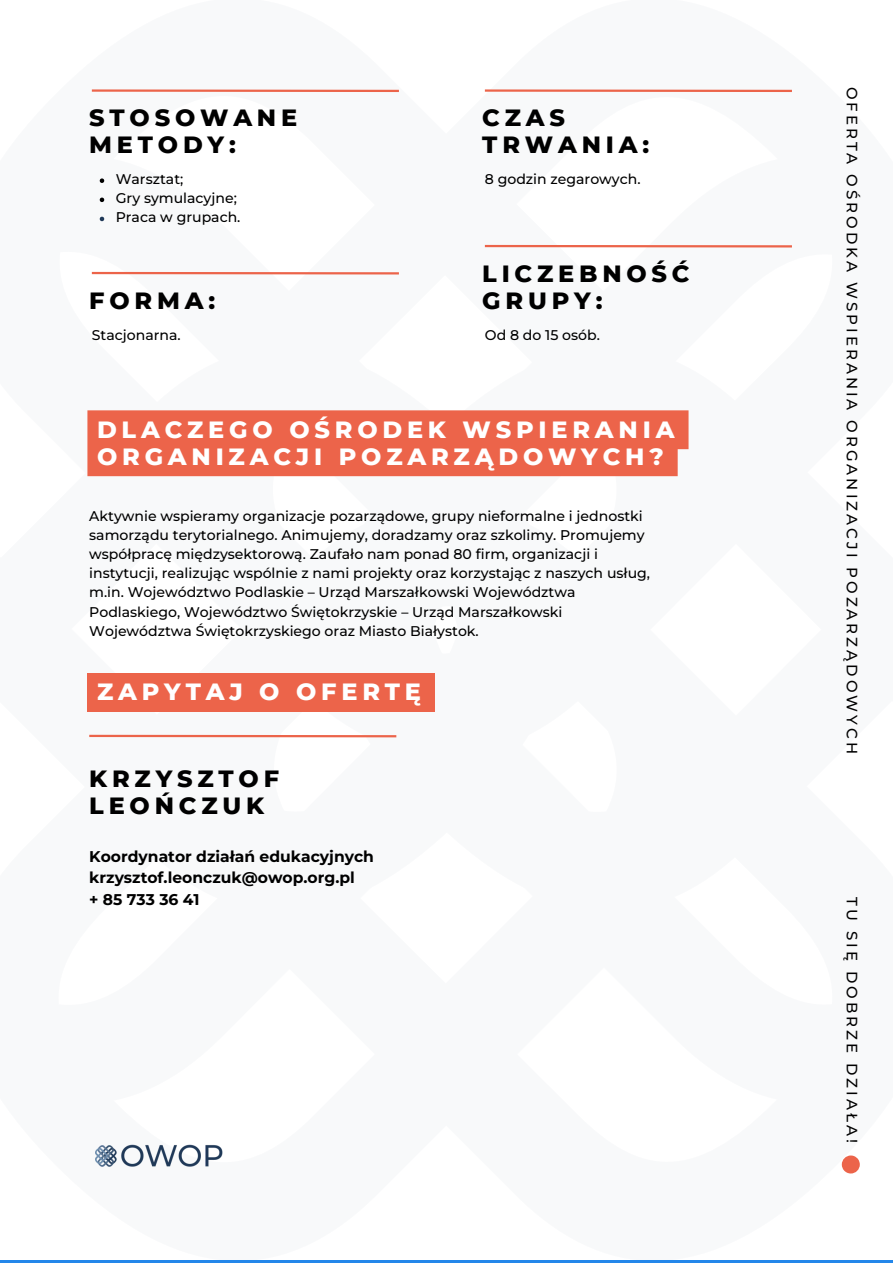
<style>
.page{position:relative;width:893px;height:1264px;background:#fff}
.page>*{position:absolute;margin:0;border:0;box-sizing:border-box;transform-origin:0 0}
.t1{font:800 24px/27px "Montserrat";letter-spacing:.2em;color:#000}
.t2{font:800 24px/27px "Montserrat";letter-spacing:.2em;color:#fff}
.t3{font:700 15.6px "Montserrat";color:#000}
.t4{font:500 15px "Montserrat";letter-spacing:.2em;color:#000}
.t5{font:500 14.1px/19px "Montserrat";color:#000}
</style>
<div class="page">
<img style="left:96px;top:1144px;width:127px;height:23px">
<svg style="left:841px;top:1155px;width:18px;height:18px"></svg>
<hr style="left:0;top:1260px;width:892px;height:2px;background:#2387ea">
<hr style="left:485px;top:89px;width:306px;height:3px;background:#ec644a">
<hr style="left:485px;top:245px;width:306px;height:2px;background:#ec644a">
<hr style="left:92px;top:272px;width:307px;height:2px;background:#ec644a">
<hr style="left:89px;top:734px;width:307px;height:3px;background:#ec644a">
<div style="left:87px;top:672px;width:348px;height:39px;background:#ec644a"></div>
<div style="left:87px;top:410px;width:601px;height:66px;background:#ec644a"></div>
<hr style="left:92px;top:89px;width:307px;height:3px;background:#ec644a">
<svg style="left:100px;top:178px;width:4px;height:5px"></svg>
<svg style="left:100px;top:197px;width:4px;height:5px"></svg>
<svg style="left:100px;top:217px;width:4px;height:4px"></svg>
<p class="t1" style="left:89px;top:104px;width:209px">STOSOWANE<br>METODY:</p>
<p class="t5" style="left:116px;top:169px;width:69px">Warsztat;</p>
<p class="t5" style="left:116px;top:189px;width:123px">Gry symulacyjne;</p>
<p class="t5" style="left:116px;top:208px;width:126px">Praca w grupach.</p>
<p class="t1" style="left:89px;top:287px;width:127px">FORMA:</p>
<p class="t5" style="left:92px;top:325px;width:90px">Stacjonarna.</p>
<p class="t1" style="left:482px;top:104px;width:84px">CZAS</p>
<p class="t1" style="left:482px;top:131px;width:168px">TRWANIA:</p>
<p class="t5" style="left:485px;top:169px;width:157px">8 godzin zegarowych.</p>
<p class="t1" style="left:482px;top:260px;width:209px">LICZEBNOŚĆ<br>GRUPY:</p>
<p class="t5" style="left:485px;top:325px;width:116px">Od 8 do 15 osób.</p>
<p class="t2" style="left:97px;top:415px;width:579px">DLACZEGO OŚRODEK WSPIERANIA<br>ORGANIZACJI POZARZĄDOWYCH?</p>
<p class="t5" style="left:89px;top:506px;width:562px">Aktywnie wspieramy organizacje pozarządowe, grupy nieformalne i jednostki samorządu terytorialnego. Animujemy, doradzamy oraz szkolimy. Promujemy współpracę międzysektorową. Zaufało nam ponad 80 firm, organizacji i instytucji, realizując wspólnie z nami projekty oraz korzystając z naszych usług, m.in. Województwo Podlaskie – Urząd Marszałkowski Województwa Podlaskiego, Województwo Świętokrzyskie – Urząd Marszałkowski Województwa Świętokrzyskiego oraz Miasto Białystok.</p>
<p class="t2" style="left:97px;top:678px;width:325px">ZAPYTAJ O OFERTĘ</p>
<p class="t1" style="left:89px;top:765px;width:191px">KRZYSZTOF<br>LEOŃCZUK</p>
<p class="t3" style="left:89px;top:846px;width:286px">Koordynator działań edukacyjnych</p>
<p class="t3" style="left:89px;top:868px;width:267px">krzysztof.leonczuk@owop.org.pl</p>
<p class="t3" style="left:89px;top:889px;width:112px">+ 85 733 36 41</p>
<p class="t4" style="left:861px;top:87px;width:668px;rotate:90deg">OFERTA OŚRODKA WSPIERANIA ORGANIZACJI POZARZĄDOWYCH</p>
<p class="t4" style="left:861px;top:897px;width:247px;rotate:90deg">TU SIĘ DOBRZE DZIAŁA!</p>
</div>
